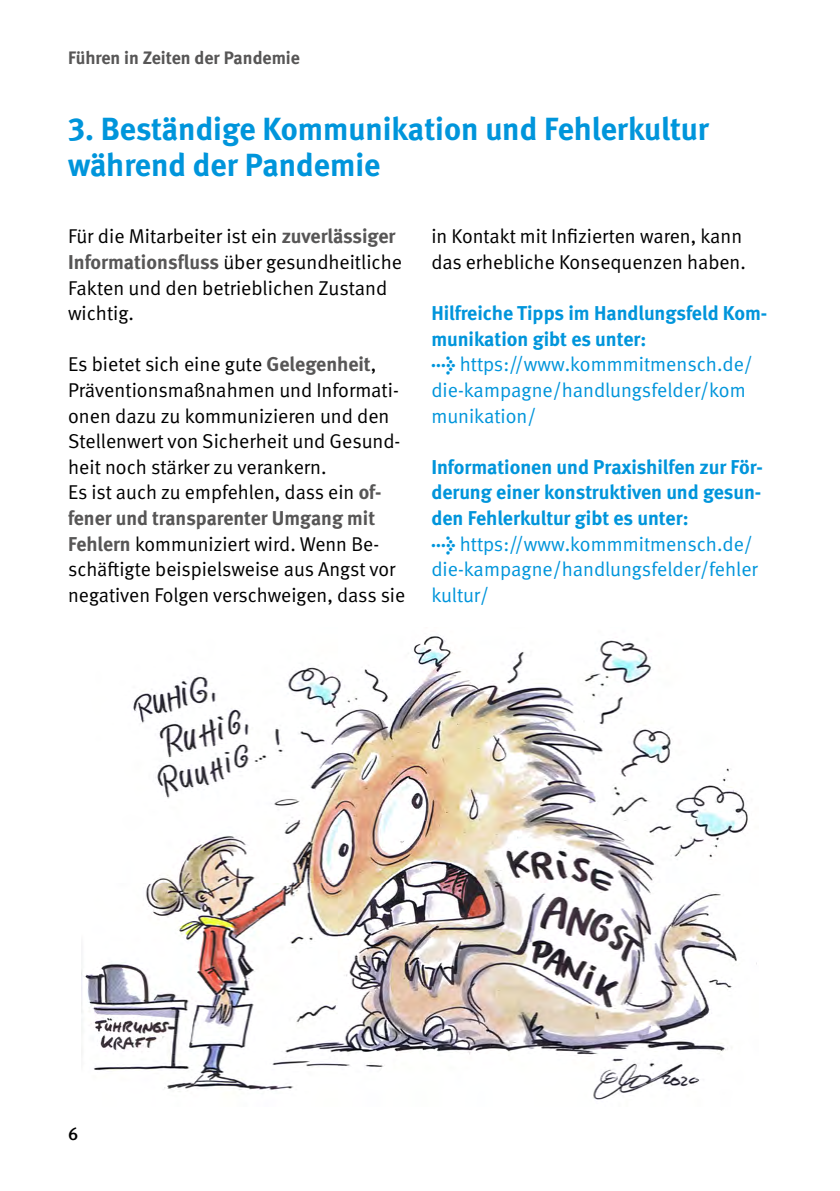
<style>
.page{position:relative;width:840px;height:1191px;background:#fff}
.page>*{position:absolute;margin:0;border:0;box-sizing:border-box;transform-origin:0 0}
.t1{font:700 32px/36px "DGUV Meta";color:#0095db}
.t2{font:20px/25.6px "DGUV Meta";color:#000}
.t3{font:700 20px/25.6px "DGUV Meta";color:#0095db}
.t4{font:20px/25.6px "DGUV Meta";color:#0095db}
.t5{font:700 18px "DGUV Meta";color:#575656}
.t6{font:500 18px "DGUV Meta";color:#000}
.s1{font-weight:700;color:#575656}
.s2{font-weight:700}
</style>
<div class="page">
<img style="left:81px;top:636px;width:676px;height:464px">
<p class="t5" style="left:68px;top:47px;width:233px">Führen in Zeiten der Pandemie</p>
<h1 class="t1" style="left:68px;top:112px;width:642px">3. Beständige Kommunikation und Fehlerkultur während der Pandemie</h1>
<p class="t2" style="left:68px;top:224px;width:335px">Für die Mitarbeiter ist ein <span class="s1">zuverlässiger Informationsfluss</span> über gesundheitliche Fakten und den betrieblichen Zustand wichtig.</p>
<p class="t2" style="left:68px;top:352px;width:338px">Es bietet sich eine gute <span class="s1">Gelegenheit</span>, Präventionsmaßnahmen und Informati&shy;onen dazu zu kommunizieren und den Stellenwert von Sicherheit und Gesund&shy;heit noch stärker zu verankern.<br>Es ist auch zu empfehlen, dass ein <span class="s1">of&shy;fener und transparenter Umgang mit Fehlern</span> kommuniziert wird. Wenn Be&shy;schäftigte beispielsweise aus Angst vor negativen Folgen verschweigen, dass sie</p>
<p class="t2" style="left:431px;top:224px;width:316px">in Kontakt mit Infizierten waren, kann das erhebliche Konsequenzen haben.</p>
<p class="t3" style="left:431px;top:301px;width:337px">Hilfreiche Tipps im Handlungsfeld Kom&shy;munikation gibt es unter:</p>
<p class="t4" style="left:431px;top:352px;width:323px"><span class="s2">→</span> https://www.kommmitmensch.de/ die-kampagne/handlungsfelder/kom munikation/</p>
<p class="t3" style="left:431px;top:455px;width:333px;text-align:justify">Informationen und Praxishilfen zur För&shy;derung einer konstruktiven und gesun&shy;den Fehlerkultur gibt es unter:</p>
<p class="t4" style="left:431px;top:531px;width:328px"><span class="s2">→</span> https://www.kommmitmensch.de/ die-kampagne/handlungsfelder/fehler kultur/</p>
<p class="t6" style="left:68px;top:1123px;width:12px">6</p>
</div>
